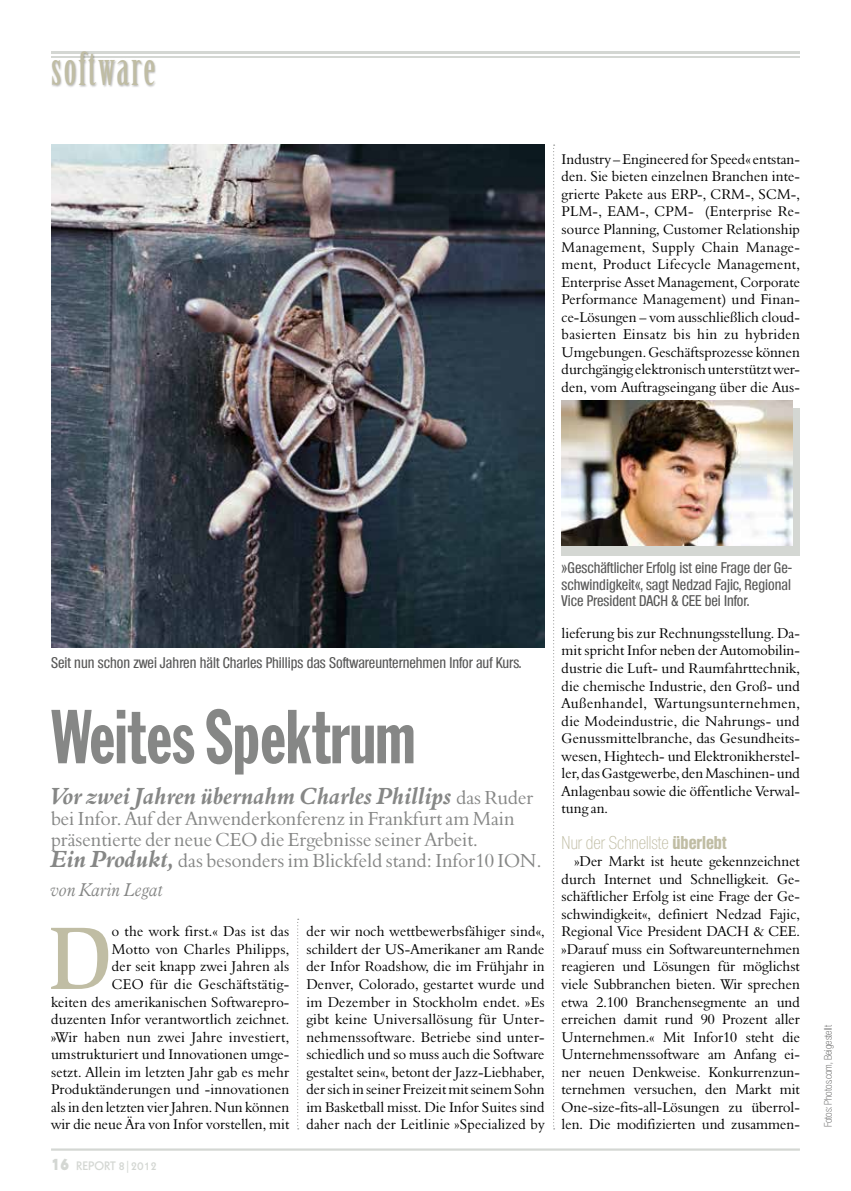
<style>
.page{position:relative;width:851px;height:1191px;background:#fff}
.page>*{position:absolute;margin:0;border:0;box-sizing:border-box;transform-origin:0 0}
.t1{font:500 91.2px "Slimbach";color:#c0bda4}
.t2{font:75px "Franklin Gothic Extra Cond";color:#868786}
.t3{font:45px "Birch Std";letter-spacing:.05em;color:#c0bda4}
.t4{font:24px "Aldine 401 BT Bold Italic A";color:#868786}
.t5{font:19.5px/21px "Aldine 401 BT Roman A";color:#868786}
.t6{font:300 condensed 18px "Olnova";color:#c0bda4}
.t7{font:italic 300 18px "Aldine 721 BT";color:#868786}
.t8{font:500 condensed 15px/16.5px "Olympia";color:#565655;text-align:justify}
.t9{font:14.55px/17.5px "Aldine 401 BT Roman A";letter-spacing:.01em;color:#000;text-align:justify}
.t10{font:12px "Geometric 231 BT Bold C";color:#d4d7d3}
.t11{font:300 condensed 10.5px "Olnova";color:#565655}
.s1{font-family:"Aldine 401 BT Roman A";font-size:19.5px}
.s2{font-family:"Aldine 401 BT Bold Italic A";font-size:24px}
.s3{font-family:"Geometric 231 BT Heavy C";font-size:16.5px}
.s4{font-family:"Olympia";font-weight:700}
</style>
<div class="page">
<hr style="left:51px;top:51px;width:748px;height:3px;background:#d4d7d3">
<hr style="left:51px;top:56px;width:748px;height:1px;background:#d4d7d3">
<div style="left:52px;top:51px;width:105px;height:37px;background:#000;opacity:.3"></div>
<hr style="left:51px;top:1148px;width:748px;height:2px;background:#d4d7d3">
<svg style="left:297px;top:918px;width:2px;height:211px"></svg>
<svg style="left:553px;top:145px;width:1px;height:984px"></svg>
<div style="left:561px;top:409px;width:238px;height:147px;background:#d4d7d3"></div>
<img style="left:561px;top:401px;width:230px;height:145px">
<img style="left:51px;top:145px;width:493px;height:503px">
<h3 class="t3" style="left:51px;top:43px;width:106px">software</h3>
<p class="t9" style="left:561px;top:150px;width:240px">Industry – Engineered for Speed« entstan&shy;den. Sie bieten einzelnen Branchen inte&shy;grierte Pakete aus ERP-, CRM-, SCM-, PLM-, EAM-, CPM- (Enterprise Re&shy;source Planning, Customer Relationship Management, Supply Chain Manage&shy;ment, Product Lifecycle Management, Enterprise Asset Management, Corporate Performance Management) und Finan&shy;ce-Lösungen – vom ausschließlich cloud&shy;basierten Einsatz bis hin zu hybriden Umgebungen. Geschäftsprozesse können durchgängig elektronisch unterstützt wer&shy;den, vom Auftragseingang über die Aus-</p>
<p class="t8" style="left:51px;top:654px;width:471px">Seit nun schon zwei Jahren hält Charles Phillips das Softwareunternehmen Infor auf Kurs.</p>
<h2 class="t2" style="left:51px;top:697px;width:366px">Weites Spektrum</h2>
<h3 class="t4" style="left:51px;top:781px;width:484px">Vor zwei Jahren übernahm Charles Phillips <span class="s1">das Ruder</span></h3>
<h3 class="t5" style="left:51px;top:807px;width:492px">bei Infor. Auf der Anwenderkonferenz in Frankfurt am Main präsentierte der neue CEO die Ergebnisse seiner Arbeit.<br><span class="s2">Ein Produkt,</span> das besonders im Blickfeld stand: Infor10 ION.</h3>
<p class="t7" style="left:51px;top:878px;width:114px">von Karin Legat</p>
<p class="t9" style="left:51px;top:922px;width:240px;text-align:right">o the work first.« Das ist das<br>Motto von Charles Philipps,<br>der seit knapp zwei Jahren als<br>CEO für die Geschäftstätig-<br>keiten des amerikanischen Softwarepro&shy;duzenten Infor verantwortlich zeichnet. »Wir haben nun zwei Jahre investiert, umstrukturiert und Innovationen umge&shy;setzt. Allein im letzten Jahr gab es mehr Produktänderungen und -innovationen als in den letzten vier Jahren. Nun können wir die neue Ära von Infor vorstellen, mit</p>
<p class="t9" style="left:306px;top:922px;width:240px">der wir noch wettbewerbsfähiger sind«, schildert der US-Amerikaner am Rande der Infor Roadshow, die im Frühjahr in Denver, Colorado, gestartet wurde und im Dezember in Stockholm endet. »Es gibt keine Universallösung für Unter&shy;nehmenssoftware. Betriebe sind unter&shy;schiedlich und so muss auch die Software gestaltet sein«, betont der Jazz-Liebhaber, der sich in seiner Freizeit mit seinem Sohn im Basketball misst. Die Infor Suites sind daher nach der Leitlinie »Specialized by</p>
<h1 class="t1" style="left:48px;top:903px;width:65px">D</h1>
<p class="t10" style="left:51px;top:1157px;width:107px"><span class="s3">16</span> REPORT 8|2012</p>
<p class="t8" style="left:561px;top:559px;width:232px">»Geschäftlicher Erfolg ist eine Frage der Ge&shy;schwindigkeit«, sagt Nedzad Fajic, Regional Vice President DACH &amp; CEE bei Infor.</p>
<p class="t9" style="left:561px;top:624px;width:240px">lieferung bis zur Rechnungsstellung. Da&shy;mit spricht Infor neben der Automobilin&shy;dustrie die Luft- und Raumfahrttechnik, die chemische Industrie, den Groß- und Außenhandel, Wartungsunternehmen, die Modeindustrie, die Nahrungs- und Genussmittelbranche, das Gesundheits&shy;wesen, Hightech- und Elektronikherstel&shy;ler, das Gastgewerbe, den Maschinen- und Anlagenbau sowie die öffentliche Verwal&shy;tung an.</p>
<p class="t6" style="left:561px;top:831px;width:166px">Nur der Schnellste <span class="s4">überlebt</span></p>
<p class="t9" style="left:561px;top:852px;width:240px;text-indent:13px">»Der Markt ist heute gekennzeichnet durch Internet und Schnelligkeit. Ge&shy;schäftlicher Erfolg ist eine Frage der Ge&shy;schwindigkeit«, definiert Nedzad Fajic, Regional Vice President DACH &amp; CEE. »Darauf muss ein Softwareunternehmen reagieren und Lösungen für möglichst viele Subbranchen bieten. Wir sprechen etwa 2.100 Branchensegmente an und erreichen damit rund 90 Prozent aller Unternehmen.« Mit Infor10 steht die Unternehmenssoftware am Anfang ei&shy;ner neuen Denkweise. Konkurrenzun&shy;ternehmen versuchen, den Markt mit One-size-fits-all-Lösungen zu überrol&shy;len. Die modifizierten und zusammen-</p>
<p class="t11" style="left:821px;top:1127px;width:104px;rotate:-90deg">Fotos: Photos.com, Beigestellt</p>
</div>
